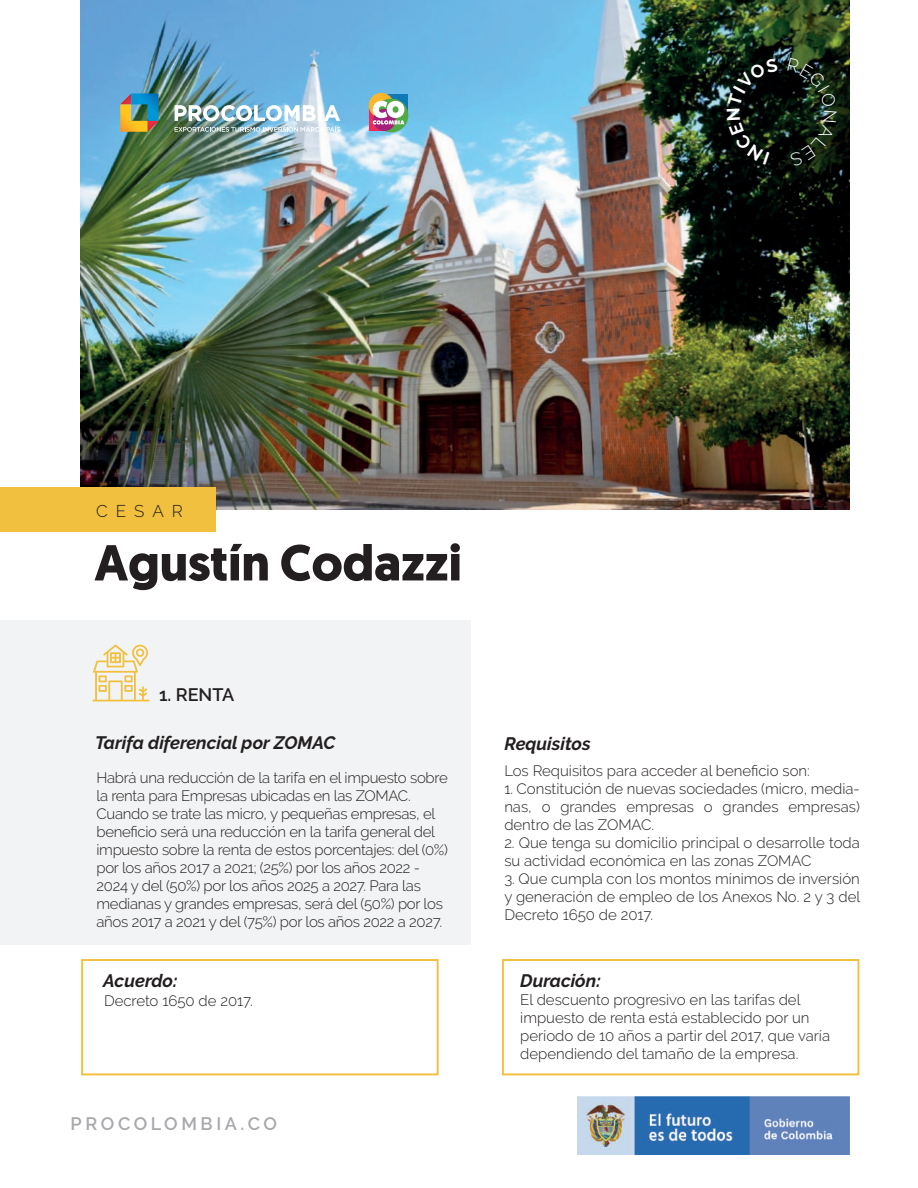
<style>
.page{position:relative;width:918px;height:1188px;background:#fff}
.page>*{position:absolute;margin:0;border:0;box-sizing:border-box;transform-origin:0 0}
.t1{font:700 50.4px "Geomanist";color:#231f20}
.t2{font:italic 700 18px "Raleway";color:#231f20}
.t3{font:600 18px "Raleway";letter-spacing:.2em;color:#a8a9ad}
.t4{font:600 18px "Raleway";color:#231f20}
.t5{font:300 16.95px "Raleway";letter-spacing:.475em;color:#231f20}
.t6{font:300 15px/18px "Raleway";letter-spacing:-.02em;color:#231f20;text-align:justify}
.t7{font:300 15px/18px "Raleway";color:#231f20}
</style>
<div class="page">
<img style="left:80px;top:0;width:769px;height:509px">
<div style="left:0;top:620px;width:470px;height:325px;background:#f2f3f4"></div>
<div style="left:0;top:487px;width:216px;height:45px;background:#f0c03e"></div>
<svg style="left:92px;top:644px;width:58px;height:57px"></svg>
<svg style="left:120px;top:93px;width:39px;height:39px;background:#789273"></svg>
<img style="left:175px;top:105px;width:165px;height:27px">
<div style="left:369px;top:105px;width:26px;height:26px;background:#ee2b5b"></div>
<div style="left:386px;top:94px;width:22px;height:22px;background:#1178b6"></div>
<div style="left:369px;top:93px;width:25px;height:25px;background:#fcb62c;border-radius:50%"></div>
<div style="left:375px;top:99px;width:33px;height:33px;background:#52aa46;border-radius:50%"></div>
<div style="left:373px;top:109px;width:22px;height:22px;background:#a31f7a;border-radius:50%"></div>
<svg style="left:373px;top:101px;width:31px;height:24px"></svg>
<img style="left:578px;top:1097px;width:271px;height:57px">
<div style="left:81px;top:959px;width:358px;height:116px;border:2px solid #f0c03e"></div>
<div style="left:502px;top:959px;width:357px;height:116px;border:2px solid #f0c03e"></div>
<svg style="left:727px;top:58px;width:51px;height:107px;background:#07100b"></svg>
<svg style="left:787px;top:58px;width:50px;height:108px;background:#132113"></svg>
<p class="t5" style="left:96px;top:501px;width:89px">CESAR</p>
<h1 class="t1" style="left:94px;top:529px;width:369px">Agustín Codazzi</h1>
<p class="t4" style="left:159px;top:685px;width:77px">1. RENTA</p>
<p class="t2" style="left:95px;top:732px;width:242px">Tarifa diferencial por ZOMAC</p>
<p class="t6" style="left:96px;top:768px;width:353px;text-align:left">Habrá una reducción de la tarifa en el impuesto sobre la renta para Empresas ubicadas en las ZOMAC.<br>Cuando se trate las micro, y pequeñas empresas, el beneficio será una reducción en la tarifa general del impuesto sobre la renta de estos porcentajes: del (0%) por los años 2017 a 2021; (25%) por los años 2022 - 2024 y del (50%) por los años 2025 a 2027. Para las medianas y grandes empresas, será del (50%) por los años 2017 a 2021 y del (75%) por los años 2022 a 2027.</p>
<p class="t2" style="left:504px;top:733px;width:88px">Requisitos</p>
<p class="t7" style="left:504px;top:762px;width:307px">Los Requisitos para acceder al beneficio son:</p>
<p class="t6" style="left:504px;top:780px;width:357px">1. Constitución de nuevas sociedades (micro, media&shy;nas, o grandes empresas o grandes empresas) dentro de las ZOMAC.</p>
<p class="t7" style="left:504px;top:834px;width:357px">2. Que tenga su domicilio principal o desarrolle toda su actividad económica en las zonas ZOMAC</p>
<p class="t6" style="left:504px;top:870px;width:358px">3. Que cumpla con los montos mínimos de inversión y generación de empleo de los Anexos No. 2 y 3 del Decreto 1650 de 2017.</p>
<p class="t2" style="left:103px;top:971px;width:76px">Acuerdo:</p>
<p class="t2" style="left:520px;top:971px;width:82px">Duración:</p>
<p class="t7" style="left:104px;top:992px;width:150px">Decreto 1650 de 2017.</p>
<p class="t7" style="left:520px;top:990px;width:311px">El descuento progresivo en las tarifas del impuesto de renta está establecido por un período de 10 años a partir del 2017, que varía dependiendo del tamaño de la empresa.</p>
<p class="t3" style="left:71px;top:1113px;width:208px">PROCOLOMBIA.CO</p>
</div>
